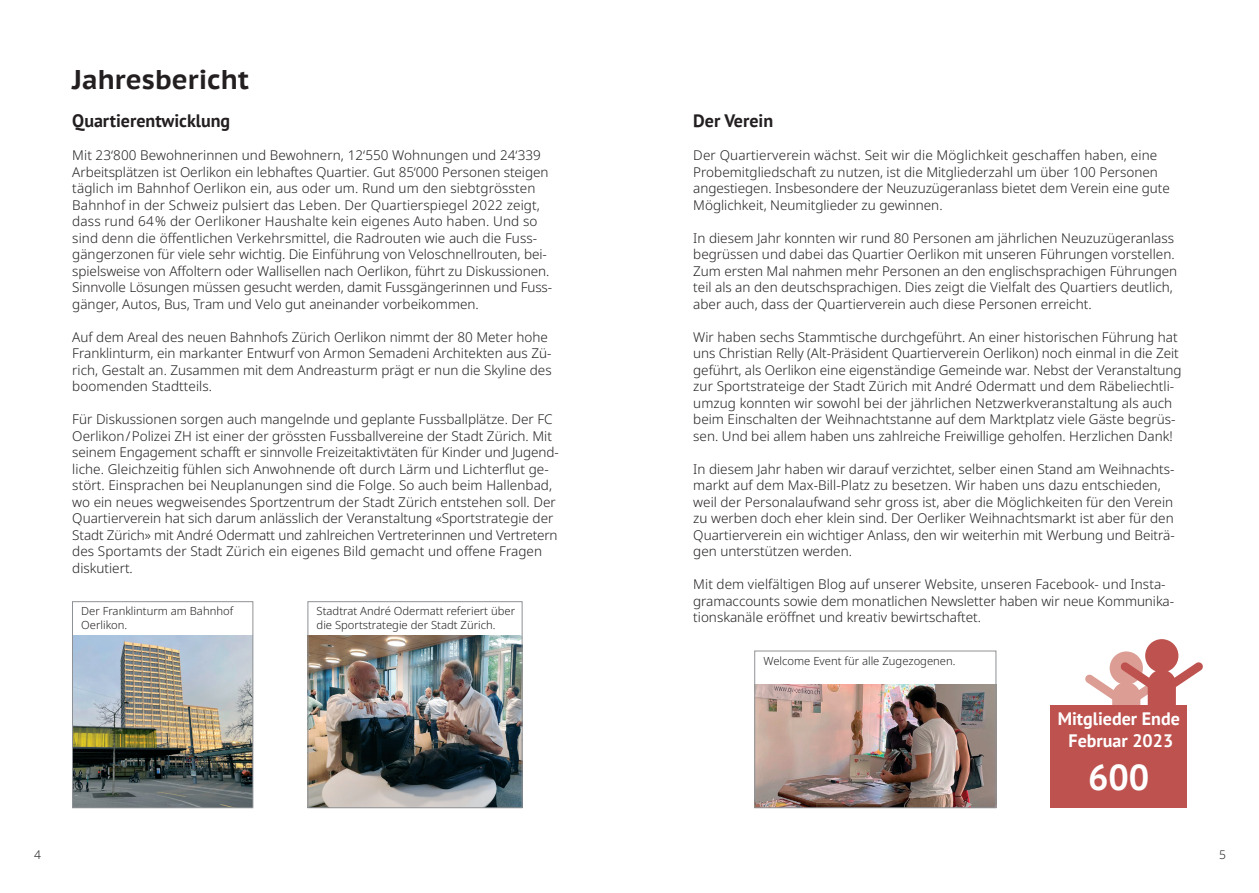
<style>
.page{position:relative;width:1259px;height:893px;background:#fff}
.page>*{position:absolute;margin:0;border:0;box-sizing:border-box;transform-origin:0 0}
.t1{font:700 36px "PT Sans";color:#fff}
.t2{font:700 27px "PT Sans Caption";color:#231f20}
.t3{font:700 18px "PT Sans";color:#231f20}
.t4{font:700 18px/21.6px "PT Sans";color:#fff;text-align:center}
.t5{font:300 13.5px/16.5px "Noto Sans";color:#231f20}
.t6{font:300 12px "Noto Sans";color:#231f20}
.t7{font:300 11.25px/13.5px "Noto Sans";color:#231f20}
</style>
<div class="page">
<div style="left:1109px;top:651px;width:34px;height:34px;background:#dc9e94;border-radius:50%"></div>
<div style="left:1112px;top:682px;width:28px;height:52px;background:linear-gradient(to right,#dc9e94,#dc9e94);border-radius:14px"></div>
<div style="left:1145px;top:639px;width:33px;height:33px;background:#bd524f;border-radius:50%"></div>
<div style="left:1147px;top:670px;width:29px;height:52px;background:#bd524f;border-radius:14px"></div>
<svg style="left:1085px;top:662px;width:118px;height:39px"></svg>
<div style="left:1050px;top:706px;width:136px;height:102px;background:#bd524f"></div>
<img style="left:74px;top:635px;width:177px;height:171px">
<img style="left:756px;top:684px;width:238px;height:122px">
<div style="left:754px;top:651px;width:242px;height:157px;border:1px solid #8e9195"></div>
<div style="left:72px;top:601px;width:181px;height:207px;border:1px solid #8e9195"></div>
<img style="left:310px;top:635px;width:210px;height:171px">
<div style="left:308px;top:601px;width:214px;height:207px;border:1px solid #8e9195"></div>
<h2 class="t2" style="left:72px;top:62px;width:178px">Jahresbericht</h2>
<h3 class="t3" style="left:72px;top:109px;width:159px">Quartierentwicklung</h3>
<p class="t5" style="left:72px;top:148px;width:481px">Mit 23‘800 Bewohnerinnen und Bewohnern, 12‘550 Wohnungen und 24‘339<br>Arbeitsplätzen ist Oerlikon ein lebhaftes Quartier. Gut 85‘000 Personen steigen täglich im Bahnhof Oerlikon ein, aus oder um. Rund um den siebtgrössten Bahnhof in der Schweiz pulsiert das Leben. Der Quartierspiegel 2022 zeigt, dass rund 64 % der Oerlikoner Haushalte kein eigenes Auto haben. Und so sind denn die öffentlichen Verkehrsmittel, die Radrouten wie auch die Fuss&shy;gängerzonen für viele sehr wichtig. Die Einführung von Veloschnellrouten, bei&shy;spielsweise von Affoltern oder Wallisellen nach Oerlikon, führt zu Diskussionen.<br>Sinnvolle Lösungen müssen gesucht werden, damit Fussgängerinnen und Fuss&shy;gänger, Autos, Bus, Tram und Velo gut aneinander vorbeikommen.</p>
<p class="t5" style="left:72px;top:329px;width:481px">Auf dem Areal des neuen Bahnhofs Zürich Oerlikon nimmt der 80 Meter hohe Franklinturm, ein markanter Entwurf von Armon Semadeni Architekten aus Zü&shy;rich, Gestalt an. Zusammen mit dem Andreasturm prägt er nun die Skyline des boomenden Stadtteils.</p>
<p class="t5" style="left:72px;top:412px;width:488px">Für Diskussionen sorgen auch mangelnde und geplante Fussballplätze. Der FC Oerlikon / Polizei ZH ist einer der grössten Fussballvereine der Stadt Zürich. Mit seinem Engagement schafft er sinnvolle Freizeitaktivtäten für Kinder und Jugend&shy;liche. Gleichzeitig fühlen sich Anwohnende oft durch Lärm und Lichterflut ge&shy;stört. Einsprachen bei Neuplanungen sind die Folge. So auch beim Hallenbad, wo ein neues wegweisendes Sportzentrum der Stadt Zürich entstehen soll. Der Quartierverein hat sich darum anlässlich der Veranstaltung «Sportstrategie der Stadt Zürich» mit André Odermatt und zahlreichen Vertreterinnen und Vertretern des Sportamts der Stadt Zürich ein eigenes Bild gemacht und offene Fragen diskutiert.</p>
<p class="t7" style="left:81px;top:605px;width:154px">Der Franklinturm am Bahnhof<br>Oerlikon.</p>
<p class="t7" style="left:317px;top:605px;width:200px">Stadtrat André Odermatt referiert über die Sportstrategie der Stadt Zürich.</p>
<h3 class="t3" style="left:693px;top:109px;width:81px">Der Verein</h3>
<p class="t5" style="left:693px;top:148px;width:478px">Der Quartierverein wächst. Seit wir die Möglichkeit geschaffen haben, eine Probemitgliedschaft zu nutzen, ist die Mitgliederzahl um über 100 Personen angestiegen. Insbesondere der Neuzuzügeranlass bietet dem Verein eine gute Möglichkeit, Neumitglieder zu gewinnen.</p>
<p class="t5" style="left:693px;top:230px;width:485px">In diesem Jahr konnten wir rund 80 Personen am jährlichen Neuzuzügeranlass begrüssen und dabei das Quartier Oerlikon mit unseren Führungen vorstellen.<br>Zum ersten Mal nahmen mehr Personen an den englischsprachigen Führungen teil als an den deutschsprachigen. Dies zeigt die Vielfalt des Quartiers deutlich, aber auch, dass der Quartierverein auch diese Personen erreicht.</p>
<p class="t5" style="left:693px;top:329px;width:490px">Wir haben sechs Stammtische durchgeführt. An einer historischen Führung hat uns Christian Relly (Alt-Präsident Quartierverein Oerlikon) noch einmal in die Zeit geführt, als Oerlikon eine eigenständige Gemeinde war. Nebst der Veranstaltung zur Sportstrateige der Stadt Zürich mit André Odermatt und dem Räbeliechtli&shy;umzug konnten wir sowohl bei der jährlichen Netzwerkveranstaltung als auch beim Einschalten der Weihnachtstanne auf dem Marktplatz viele Gäste begrüs&shy;sen. Und bei allem haben uns zahlreiche Freiwillige geholfen. Herzlichen Dank!</p>
<p class="t5" style="left:693px;top:461px;width:483px">In diesem Jahr haben wir darauf verzichtet, selber einen Stand am Weihnachts&shy;markt auf dem Max-Bill-Platz zu besetzen. Wir haben uns dazu entschieden, weil der Personalaufwand sehr gross ist, aber die Möglichkeiten für den Verein zu werben doch eher klein sind. Der Oerliker Weihnachtsmarkt ist aber für den Quartierverein ein wichtiger Anlass, den wir weiterhin mit Werbung und Beiträ&shy;gen unterstützen werden.</p>
<p class="t5" style="left:693px;top:577px;width:482px">Mit dem vielfältigen Blog auf unserer Website, unseren Facebook- und Insta&shy;gramaccounts sowie dem monatlichen Newsletter haben wir neue Kommunika&shy;tionskanäle eröffnet und kreativ bewirtschaftet.</p>
<p class="t7" style="left:763px;top:654px;width:194px">Welcome Event für alle Zugezogenen.</p>
<h3 class="t4" style="left:1057px;top:708px;width:124px">Mitglieder Ende<br>Februar 2023</h3>
<h1 class="t1" style="left:1088px;top:754px;width:63px">600</h1>
<p class="t6" style="left:34px;top:846px;width:8px">4</p>
<p class="t6" style="left:1219px;top:846px;width:8px">5</p>
</div>
